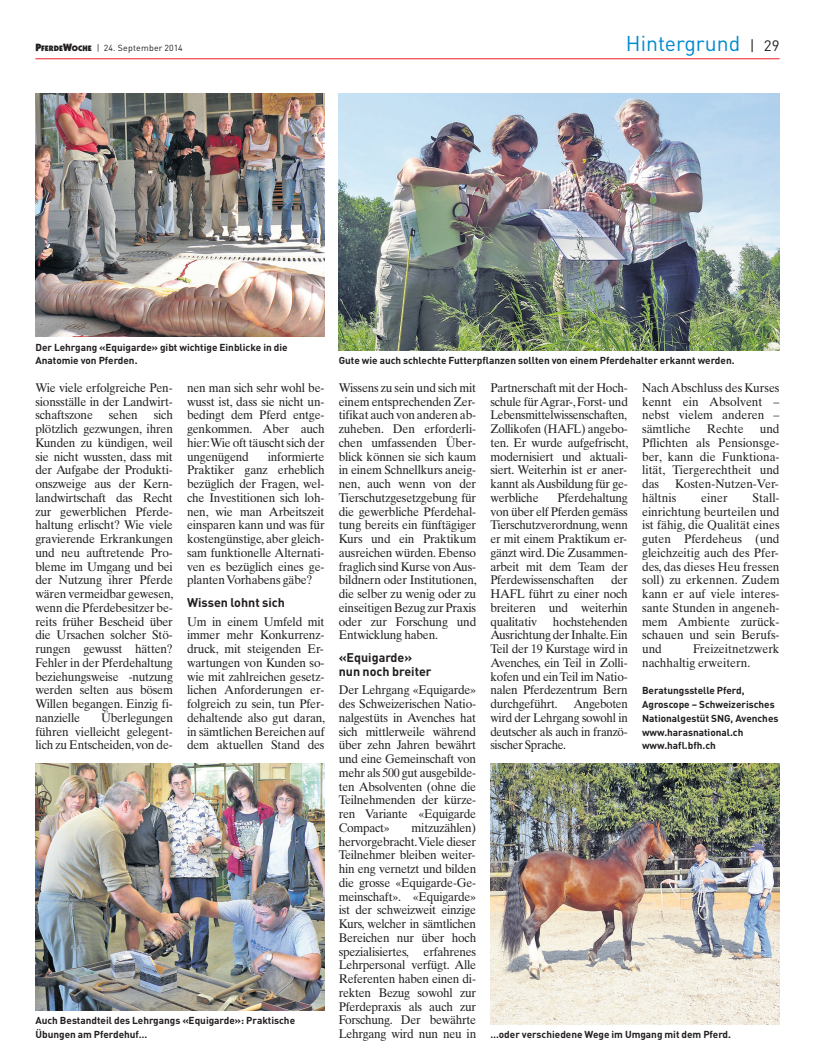
<style>
.page{position:relative;width:815px;height:1063px;background:#fff}
.page>*{position:absolute;margin:0;border:0;box-sizing:border-box;transform-origin:0 0}
.t1{font:21.25px "DIN";color:#0089cf}
.t2{font:12.5px/13.8px "Times Ten";letter-spacing:-.015em;color:#231f20;text-align:justify;scale:.95 1}
.t3{font:12.5px/13.8px "Times Ten";letter-spacing:-.015em;color:#231f20;text-align:justify;scale:.93 1}
.t4{font:700 12.5px/13.8px "DIN";color:#231f20}
.t5{font:700 10px/13.8px "DIN";color:#231f20}
.t6{font:8.75px "DIN";letter-spacing:.025em;color:#231f20}
.s1{font-family:"Itc Kabel";font-weight:900;font-size:10.62px}
.s2{font-family:"Itc Kabel";font-weight:900;font-size:8px}
.s3{font-size:15px;color:#231f20}
</style>
<div class="page">
<hr style="left:35px;top:58px;width:745px;height:1px;background:#ee1d23">
<img style="left:35px;top:93px;width:290px;height:243px">
<img style="left:35px;top:763px;width:290px;height:248px">
<img style="left:339px;top:93px;width:441px;height:258px">
<img style="left:490px;top:763px;width:290px;height:261px">
<p class="t6" style="left:35px;top:43px;width:149px"><span class="s1">P</span><span class="s2">FERDE</span><span class="s1">W</span><span class="s2">OCHE</span> | 24. September 2014</p>
<h1 class="t1" style="left:626px;top:30px;width:155px">Hintergrund <span class="s3">| 29</span></h1>
<p class="t5" style="left:35px;top:340px;width:254px">Der Lehrgang «Equigarde» gibt wichtige Einblicke in die<br>Anatomie von Pferden.</p>
<p class="t2" style="left:35px;top:381px;width:146px">Wie vie le erfolgreiche Pen&shy;sionsställe in der Landwirt&shy;schaftszone</p>
<p class="t2" style="left:35px;top:408px;width:147px;text-indent:118px">sich plötzlich gezwungen, ihren Kunden zu kündigen, weil sie nicht wussten, dass mit der Aufgabe der Produkti&shy;onszweige aus der Kern&shy;landwirtschaft das Recht zur gewerblichen Pferde&shy;haltung erlischt? Wie viele gravierende Erkrankungen und neu auftretende Pro&shy;bleme im Umgang und bei der Nutzung ihrer Pfer de wären vermeidbar gewesen, wenn die Pferdebesitzer be&shy;reits früher Bescheid über die Ursachen solcher Stö - run gen gewusst hätten?<br>Fehler in der Pferdehaltung beziehungsweise -nutzung werden selten aus bösem Willen begangen. Einzig fi&shy;nanzielle</p>
<p class="t2" style="left:109px;top:408px;width:32px">sehen</p>
<p class="t2" style="left:35px;top:711px;width:146px;text-indent:66px">Überlegungen führen vielleicht gelegent&shy;lich zu Entscheiden, von de-</p>
<p class="t2" style="left:187px;top:381px;width:146px">nen man sich sehr wohl be&shy;wusst ist, dass sie nicht un&shy;bedingt dem Pferd entge&shy;genkommen. Aber auch hier: Wie oft täuscht sich der ungenügend</p>
<p class="t2" style="left:187px;top:449px;width:146px;text-indent:81px">informierte Praktiker ganz erheblich bezüglich der Fragen, wel&shy;che Investitionen sich loh&shy;nen, wie man Arbeitszeit einsparen kann und was für kostengünstige, aber gleich&shy;sam funktionelle Alternati&shy;ven es bezüglich eines ge&shy;planten Vorhabens gäbe?</p>
<p class="t4" style="left:187px;top:595px;width:99px">Wissen lohnt sich</p>
<p class="t2" style="left:187px;top:614px;width:147px">Um in einem Umfeld mit immer mehr Konkurrenz&shy;druck, mit steigenden Er&shy;wartungen von Kunden so&shy;wie mit zahlreichen gesetz&shy;lichen Anforderungen er&shy;folgreich zu sein, tun Pfer&shy;dehaltende also gut daran, in sämtlichen Bereichen auf dem aktuellen Stand des</p>
<p class="t5" style="left:35px;top:1013px;width:261px">Auch Bestandteil des Lehrgangs «Equigarde»: Praktische<br>Übungen am Pferdehuf…</p>
<p class="t5" style="left:339px;top:353px;width:397px">Gute wie auch schlechte Futterpflanzen sollten von einem Pferdehalter erkannt werden.</p>
<p class="t2" style="left:339px;top:381px;width:147px">Wissens zu sein und sich mit einem entsprechenden Zer&shy;tifikat auch von anderen ab&shy;zuheben. Den erforderli&shy;chen umfassenden Über - blick können sie sich kaum in einem Schnellkurs aneig&shy;nen, auch wenn von der Tierschutzgesetzgebung für die gewerbliche Pferdehal&shy;tung bereits ein fünftägiger Kurs und ein Praktikum ausreichen würden. Eben so fraglich sind Kurse von Aus&shy;bildnern oder Institutionen, die selber zu wenig oder zu einseitigen Bezug zur Praxis oder zur Forschung und Entwicklung haben.</p>
<p class="t4" style="left:339px;top:650px;width:94px">«Equigarde» nun noch breiter</p>
<p class="t2" style="left:339px;top:683px;width:146px">Der Lehrgang «Equigar de» des Schweizerischen Natio&shy;nalgestüts in Avenches hat sich mittlerweile während über zehn Jahren bewährt und eine Gemeinschaft von mehr als 500 gut ausgebilde&shy;ten Absolventen (ohne die Teilnehmenden der kürze&shy;ren Variante «Equigarde Compact»</p>
<p class="t2" style="left:339px;top:821px;width:146px;text-indent:73px">mitzuzählen) hervorgebracht. Viele dieser Teilnehmer bleiben weiter&shy;hin eng vernetzt und bilden die grosse «Equigarde-Ge&shy;meinschaft». «Equi gar de» ist der schweizweit einzige Kurs, welcher in sämtlichen Bereichen nur über hoch spezialisiertes, erfahrenes Lehrpersonal verfügt. Alle Referenten haben einen di&shy;rekten Bezug sowohl zur Pferdepraxis als auch zur Forschung. Der be währ te Lehrgang wird nun neu in</p>
<p class="t2" style="left:490px;top:381px;width:147px">Partnerschaft mit der Hoch&shy;schule für Agrar-, Forst- und Lebensmittelwissenschaften, Zollikofen (HAFL) angebo&shy;ten. Er wur de aufgefrischt, modernisiert und aktuali&shy;siert. Weiterhin ist er aner&shy;kannt als Ausbildung für ge&shy;werbliche</p>
<p class="t2" style="left:490px;top:491px;width:146px;text-indent:67px">Pferdehaltung von über elf Pferden gemäss Tierschutzverordnung, wenn er mit einem Praktikum er&shy;gänzt wird. Die Zusammen&shy;arbeit mit dem Team der Pferdewissenschaften</p>
<p class="t2" style="left:490px;top:573px;width:146px;text-indent:121px">der HAFL führt zu einer noch breiteren und weiterhin qualitativ</p>
<p class="t2" style="left:490px;top:614px;width:146px;text-indent:63px">hochstehenden Ausrichtung der Inhalte. Ein Teil der 19 Kurstage wird in Avenches, ein Teil in Zolli&shy;kofen und ein Teil im Natio&shy;nalen Pferdezentrum Bern durchgeführt.</p>
<p class="t3" style="left:490px;top:697px;width:149px;text-indent:83px">Angeboten wird der Lehrgang sowohl in deutscher als auch in franzö&shy;sischer Sprache.</p>
<p class="t2" style="left:642px;top:381px;width:146px">Nach Abschluss des Kurses kennt ein Absolvent – nebst vielem anderen – sämtliche</p>
<p class="t2" style="left:642px;top:422px;width:146px;text-indent:118px">und Pflich ten als Pensionsge&shy;ber, kann die Funktiona&shy;lität, Tiergerechtheit und das</p>
<p class="t2" style="left:707px;top:422px;width:40px">Rechte</p>
<p class="t2" style="left:642px;top:477px;width:146px;text-indent:33px">Kosten-Nutzen-Ver&shy;hältnis</p>
<p class="t2" style="left:642px;top:491px;width:146px;text-indent:110px">Stall - einrichtung beurteilen und ist fähig, die Qualität eines guten Pferdeheus (und gleichzeitig auch des Pfer&shy;des, das dieses Heu fressen soll) zu erkennen. Zudem kann er auf viele interes&shy;sante Stunden in angeneh&shy;mem Ambiente zurück&shy;schauen und sein Berufs&shy;und</p>
<p class="t2" style="left:701px;top:491px;width:29px">einer</p>
<p class="t2" style="left:642px;top:642px;width:146px;text-indent:51px">Freizeitnetzwerk nachhaltig erweitern.</p>
<p class="t5" style="left:642px;top:683px;width:138px">Beratungsstelle Pferd,<br>Agroscope – Schweizerisches<br>Nationalgestüt SNG, Avenches www.harasnational.ch www.hafl.bfh.ch</p>
<p class="t5" style="left:490px;top:1027px;width:242px">…oder verschiedene Wege im Umgang mit dem Pferd.</p>
</div>
